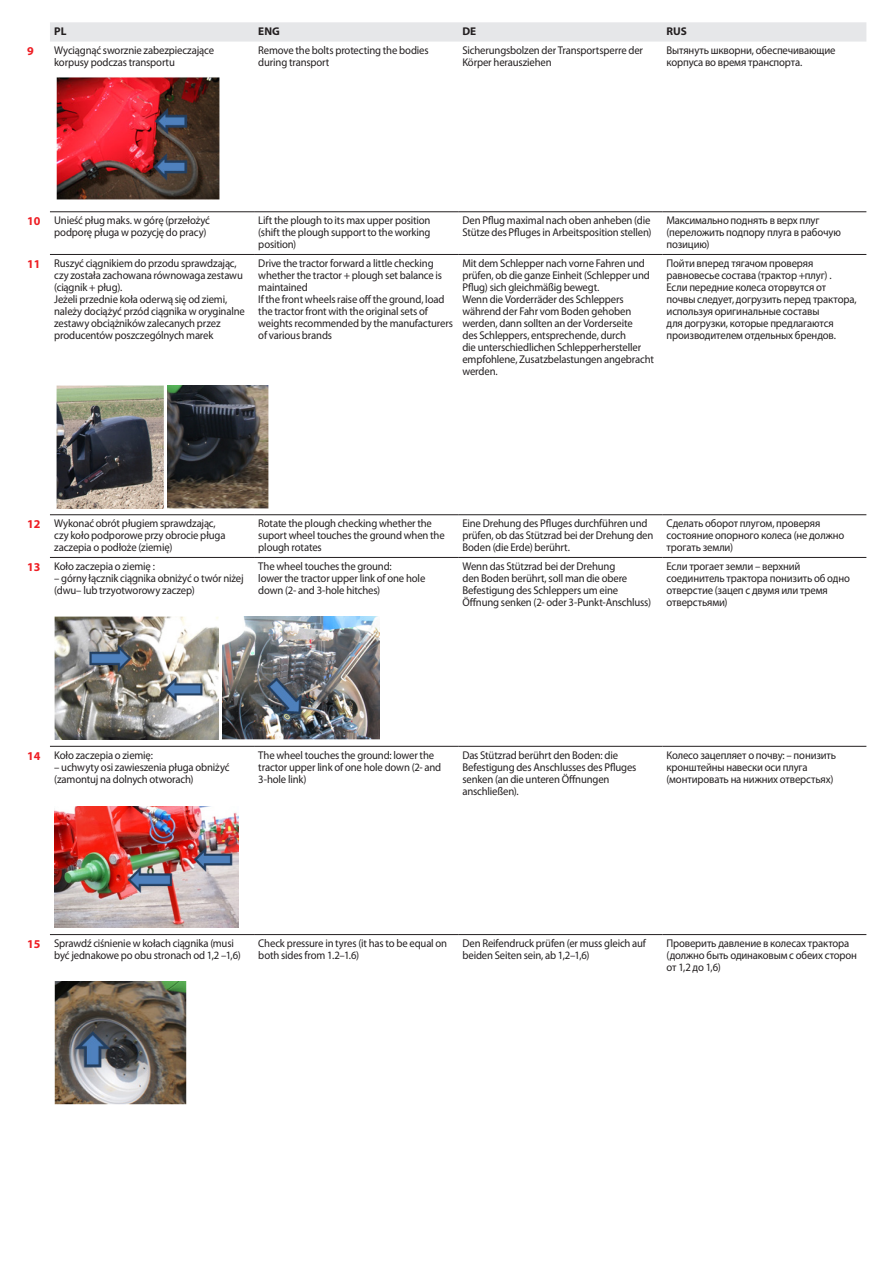
<style>
.page{position:relative;width:893px;height:1263px;background:#fff}
.page>*{position:absolute;margin:0;border:0;box-sizing:border-box;transform-origin:0 0}
.t1{font:700 12px "Myriad Pro";color:#ee1d23}
.Styl_akapitowy_1{font:11.25px/12px "Myriad Pro";letter-spacing:-.015em;color:#231f20;scale:.95 1}
.Styl_akapitowy_2{font:11.25px/12px "Myriad Pro";letter-spacing:-.015em;color:#231f20;scale:.95 1}
.t2{font:700 11.25px "Myriad Pro";color:#231f20}
</style>
<div class="page">
<div style="left:50px;top:22px;width:816px;height:20px;background:#e6e7e9"></div>
<hr style="left:50px;top:211px;width:204px;height:1px;background:#231f20">
<hr style="left:254px;top:211px;width:204px;height:1px;background:#231f20">
<hr style="left:458px;top:211px;width:204px;height:1px;background:#231f20">
<hr style="left:662px;top:211px;width:204px;height:1px;background:#231f20">
<hr style="left:50px;top:254px;width:204px;height:1px;background:#231f20">
<hr style="left:254px;top:254px;width:204px;height:1px;background:#231f20">
<hr style="left:458px;top:254px;width:204px;height:1px;background:#231f20">
<hr style="left:662px;top:254px;width:204px;height:1px;background:#231f20">
<hr style="left:50px;top:514px;width:204px;height:1px;background:#231f20">
<hr style="left:254px;top:514px;width:204px;height:1px;background:#231f20">
<hr style="left:458px;top:514px;width:204px;height:1px;background:#231f20">
<hr style="left:662px;top:514px;width:204px;height:1px;background:#231f20">
<hr style="left:50px;top:557px;width:204px;height:1px;background:#231f20">
<hr style="left:254px;top:557px;width:204px;height:1px;background:#231f20">
<hr style="left:458px;top:557px;width:204px;height:1px;background:#231f20">
<hr style="left:662px;top:557px;width:204px;height:1px;background:#231f20">
<hr style="left:50px;top:746px;width:204px;height:1px;background:#231f20">
<hr style="left:254px;top:746px;width:204px;height:1px;background:#231f20">
<hr style="left:458px;top:746px;width:204px;height:1px;background:#231f20">
<hr style="left:662px;top:746px;width:204px;height:1px;background:#231f20">
<hr style="left:50px;top:934px;width:204px;height:1px;background:#231f20">
<hr style="left:254px;top:934px;width:204px;height:1px;background:#231f20">
<hr style="left:458px;top:934px;width:204px;height:1px;background:#231f20">
<hr style="left:662px;top:934px;width:204px;height:1px;background:#231f20">
<img style="left:57px;top:77px;width:163px;height:123px">
<img style="left:57px;top:385px;width:107px;height:124px">
<img style="left:168px;top:385px;width:101px;height:124px">
<img style="left:54px;top:616px;width:164px;height:124px">
<img style="left:223px;top:616px;width:157px;height:124px">
<img style="left:54px;top:806px;width:184px;height:121px">
<img style="left:54px;top:981px;width:132px;height:124px">
<p class="t2" style="left:54px;top:24px;width:14px">PL</p>
<p class="t2" style="left:258px;top:24px;width:23px">ENG</p>
<p class="t2" style="left:462px;top:24px;width:15px">DE</p>
<p class="t2" style="left:666px;top:24px;width:22px">RUS</p>
<p class="t1" style="left:27px;top:43px;width:8px">9</p>
<p class="Styl_akapitowy_1" style="left:54px;top:44px;width:170px">Wyciągnąć sworznie zabezpieczające korpusy podczas transportu</p>
<p class="Styl_akapitowy_1" style="left:258px;top:44px;width:181px">Remove the bolts protecting the bodies during transport</p>
<p class="Styl_akapitowy_1" style="left:462px;top:44px;width:192px">Sicherungsbolzen der Transportsperre der<br>Körper herausziehen</p>
<p class="Styl_akapitowy_1" style="left:666px;top:44px;width:179px">Вытянуть шкворни, обеспечивающие корпуса во время транспорта.</p>
<p class="t1" style="left:27px;top:213px;width:15px">10</p>
<p class="Styl_akapitowy_1" style="left:54px;top:214px;width:166px">Unieść pług maks. w górę (przełożyć podporę pługa w pozycję do pracy)</p>
<p class="Styl_akapitowy_1" style="left:258px;top:214px;width:183px;text-align:justify">Lift the plough to its max upper position (shift the plough support to the working position)</p>
<p class="Styl_akapitowy_1" style="left:462px;top:214px;width:201px">Den Pflug maximal nach oben anheben (die<br>Stütze des Pfluges in Arbeitsposition stellen)</p>
<p class="Styl_akapitowy_1" style="left:666px;top:214px;width:185px">Максимально поднять в верх плуг (переложить подпору плуга в рабочую позицию)</p>
<p class="t1" style="left:27px;top:256px;width:15px">11</p>
<p class="Styl_akapitowy_2" style="left:54px;top:257px;width:200px">Ruszyć ciągnikiem do przodu sprawdzając, czy została zachowana równowaga zestawu (ciągnik + pług).</p>
<p class="Styl_akapitowy_2" style="left:54px;top:293px;width:202px">Jeżeli przednie koła oderwą się od ziemi, należy dociążyć przód ciągnika w oryginalne zestawy obciążników zalecanych przez producentów poszczególnych marek</p>
<p class="Styl_akapitowy_2" style="left:258px;top:257px;width:195px">Drive the tractor forward a little checking whether the tractor + plough set balance is maintained</p>
<p class="Styl_akapitowy_2" style="left:258px;top:293px;width:207px">If the front wheels raise off the ground, load the tractor front with the original sets of weights recommended by the manufacturers of various brands</p>
<p class="Styl_akapitowy_2" style="left:462px;top:257px;width:199px">Mit dem Schlepper nach vorne Fahren und prüfen, ob die ganze Einheit (Schlepper und<br>Pflug) sich gleichmäßig bewegt.</p>
<p class="Styl_akapitowy_2" style="left:462px;top:293px;width:203px">Wenn die Vorderräder des Schleppers während der Fahr vom Boden gehoben werden, dann sollten an der Vorderseite<br>des Schleppers, entsprechende, durch<br>die unterschiedlichen Schlepperhersteller empfohlene, Zusatzbelastungen angebracht werden.</p>
<p class="Styl_akapitowy_2" style="left:666px;top:257px;width:175px">Пойти вперед тягачом проверяя равновесье состава (трактор +плуг) .</p>
<p class="Styl_akapitowy_2" style="left:666px;top:281px;width:202px">Если передние колеса оторвутся от почвы следует, догрузить перед трактора, используя оригинальные составы<br>для догрузки, которые предлагаются производителем отдельных брендов.</p>
<p class="t1" style="left:27px;top:516px;width:15px">12</p>
<p class="Styl_akapitowy_1" style="left:54px;top:517px;width:182px">Wykonać obrót pługiem sprawdzając, czy koło podporowe przy obrocie pługa zaczepia o podłoże (ziemię)</p>
<p class="Styl_akapitowy_1" style="left:258px;top:517px;width:184px">Rotate the plough checking whether the</p>
<p class="Styl_akapitowy_1" style="left:258px;top:529px;width:198px">suport wheel touches the ground when the</p>
<p class="Styl_akapitowy_1" style="left:258px;top:541px;width:68px">plough rotates</p>
<p class="Styl_akapitowy_1" style="left:462px;top:517px;width:202px">Eine Drehung des Pfluges durchführen und prüfen, ob das Stützrad bei der Drehung den<br>Boden (die Erde) berührt.</p>
<p class="Styl_akapitowy_1" style="left:666px;top:517px;width:189px">Сделать оборот плугом, проверяя состояние опорного колеса (не должно трогать земли)</p>
<p class="t1" style="left:27px;top:559px;width:15px">13</p>
<p class="Styl_akapitowy_1" style="left:54px;top:560px;width:108px">Koło zaczepia o ziemię :</p>
<p class="Styl_akapitowy_1" style="left:54px;top:572px;width:201px">– górny łącznik ciągnika obniżyć o twór niżej (dwu– lub trzyotworowy zaczep)</p>
<p class="Styl_akapitowy_1" style="left:258px;top:560px;width:142px">The wheel touches the ground:</p>
<p class="Styl_akapitowy_1" style="left:258px;top:572px;width:177px">lower the tractor upper link of one hole down (2- and 3-hole hitches)</p>
<p class="Styl_akapitowy_1" style="left:462px;top:560px;width:200px">Wenn das Stützrad bei der Drehung<br>den Boden berührt, soll man die obere Befestigung des Schleppers um eine Öffnung senken (2- oder 3-Punkt-Anschluss)</p>
<p class="Styl_akapitowy_1" style="left:666px;top:560px;width:195px">Если трогает земли – верхний соединитель трактора понизить об одно отверстие (зацеп с двумя или тремя отверстьями)</p>
<p class="t1" style="left:27px;top:748px;width:15px">14</p>
<p class="Styl_akapitowy_1" style="left:54px;top:749px;width:105px">Koło zaczepia o ziemię:</p>
<p class="Styl_akapitowy_1" style="left:54px;top:761px;width:186px">– uchwyty osi zawieszenia pługa obniżyć (zamontuj na dolnych otworach)</p>
<p class="Styl_akapitowy_1" style="left:258px;top:749px;width:187px">The wheel touches the ground: lower the</p>
<p class="Styl_akapitowy_1" style="left:258px;top:761px;width:194px">tractor upper link of one hole down (2- and</p>
<p class="Styl_akapitowy_1" style="left:258px;top:773px;width:52px">3-hole link)</p>
<p class="Styl_akapitowy_1" style="left:462px;top:749px;width:185px">Das Stützrad berührt den Boden: die<br>Befestigung des Anschlusses des Pfluges senken (an die unteren Öffnungen anschließen).</p>
<p class="Styl_akapitowy_1" style="left:666px;top:749px;width:180px">Колесо зацепляет о почву: – понизить кронштейны навески оси плуга (монтировать на нижних отверстьях)</p>
<p class="t1" style="left:27px;top:936px;width:15px">15</p>
<p class="Styl_akapitowy_1" style="left:54px;top:937px;width:198px">Sprawdź ciśnienie w kołach ciągnika (musi być jednakowe po obu stronach od 1,2 –1,6)</p>
<p class="Styl_akapitowy_1" style="left:258px;top:937px;width:200px">Check pressure in tyres (it has to be equal on both sides from 1.2–1.6)</p>
<p class="Styl_akapitowy_1" style="left:462px;top:937px;width:195px">Den Reifendruck prüfen (er muss gleich auf beiden Seiten sein, ab 1,2–1,6)</p>
<p class="Styl_akapitowy_1" style="left:666px;top:937px;width:202px">Проверить давление в колесах трактора (должно быть одинаковым с обеих сторон от 1,2 до 1,6)</p>
</div>
